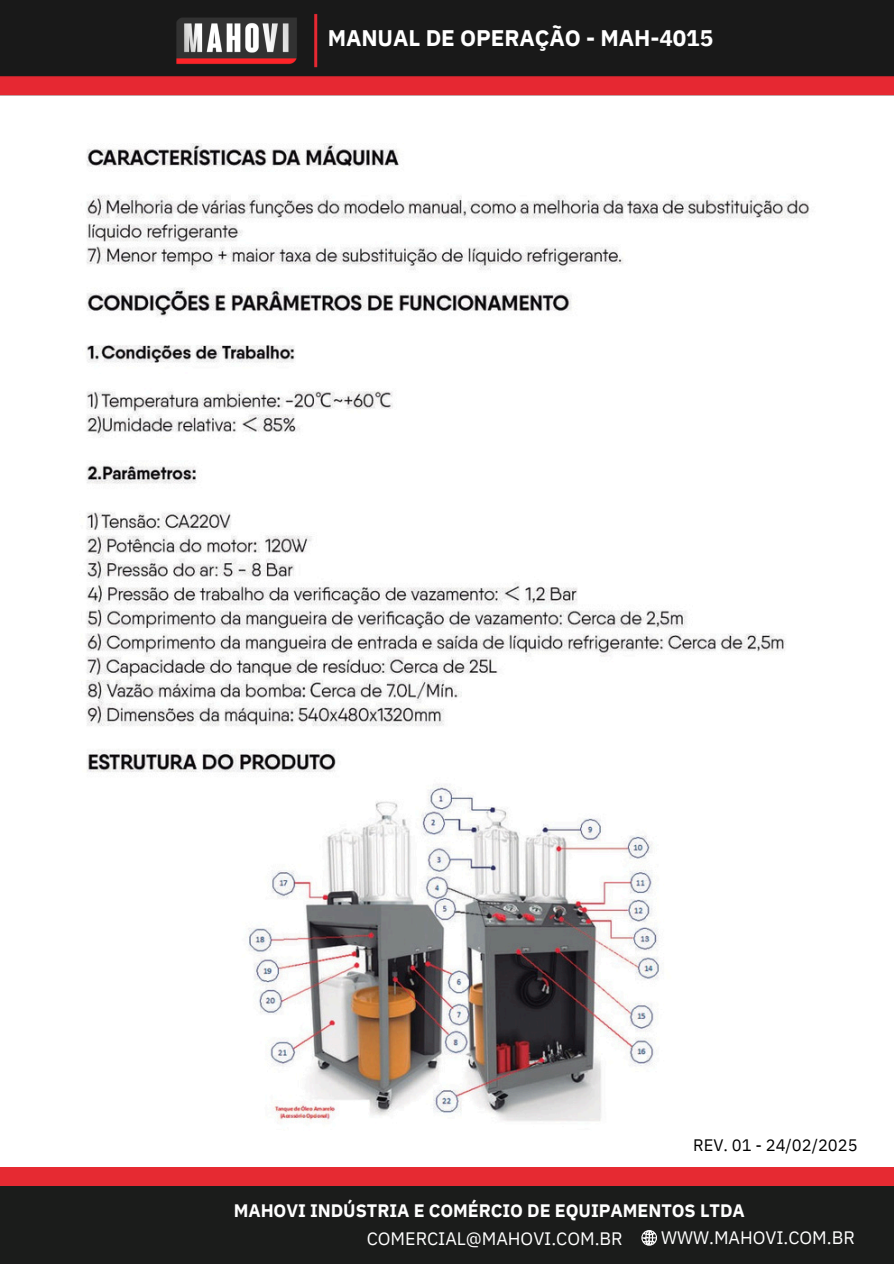
<style>
.page{position:relative;width:894px;height:1264px;background:#fff}
.page>*{position:absolute;margin:0;border:0;box-sizing:border-box;transform-origin:0 0}
.t1{font:700 22.5px "IBM Plex Sans";letter-spacing:-.005em;color:#fff}
.t2{font:700 18px "IBM Plex Sans";letter-spacing:-.005em;color:#fff}
.t3{font:18px "IBM Plex Sans";letter-spacing:-.005em;color:#fff}
.t4{font:16.5px "IBM Plex Sans";letter-spacing:-.005em;color:#000}
</style>
<div class="page">
<img style="left:86px;top:143px;width:724px;height:980px">
<img style="left:0;top:0;width:893px;height:96px">
<div style="left:0;top:1167px;width:893px;height:77px;background:#e62a32"></div>
<div style="left:0;top:1186px;width:893px;height:77px;background:#1b1c1b"></div>
<svg style="left:641px;top:1230px;width:16px;height:15px"></svg>
<p class="t1" style="left:327px;top:23px;width:387px">MANUAL DE OPERAÇÃO - MAH-4015</p>
<h2 class="t4" style="left:693px;top:1133px;width:166px">REV. 01 - 24/02/2025</h2>
<h1 class="t2" style="left:233px;top:1198px;width:512px">MAHOVI INDÚSTRIA E COMÉRCIO DE EQUIPAMENTOS LTDA</h1>
<p class="t3" style="left:367px;top:1226px;width:257px">COMERCIAL@MAHOVI.COM.BR</p>
<p class="t3" style="left:661px;top:1225px;width:195px">WWW.MAHOVI.COM.BR</p>
</div>
